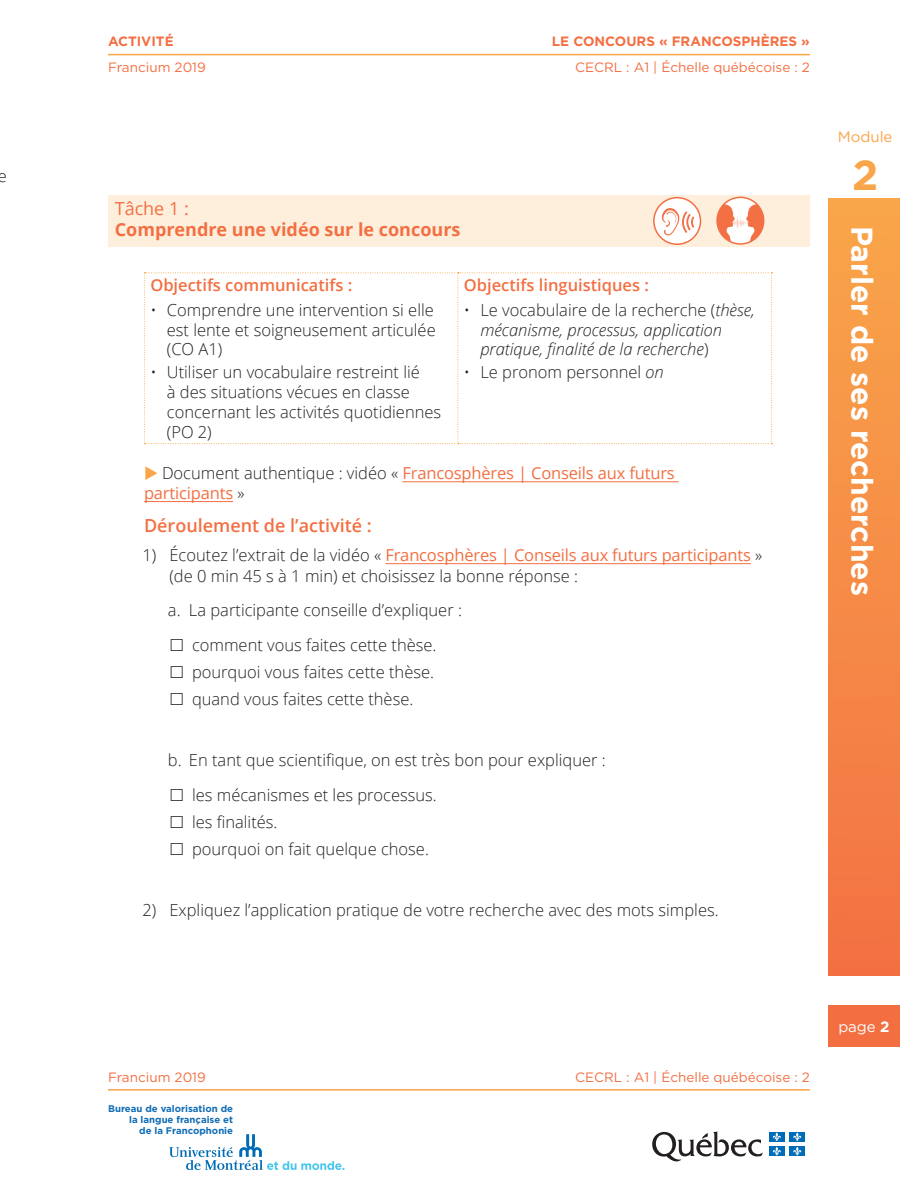
<style>
.page{position:relative;width:918px;height:1188px;background:#fff}
.page>*{position:absolute;margin:0;border:0;box-sizing:border-box;transform-origin:0 0}
.t1{font:700 42px "Gotham HTF";color:#f9a549}
.t2{font:700 30px "Gotham HTF";color:#fff}
.t3{font:700 18px "Open Sans";color:#f36f42}
.t4{font:600 18px "Open Sans";color:#f36f42}
.t5{font:18px "Open Sans";color:#f36f42}
.t6{font:300 16.5px/19.8px "Open Sans";color:#231f20}
.t7{font:italic 300 16.5px/19.8px "Open Sans";color:#231f20}
.t8{font:16.5px/19.8px "Open Sans";letter-spacing:-.01em;color:#f36f42}
.t9{font:600 16.5px "Open Sans";color:#f36f42}
.t10{font:15px "Gotham";color:#f9a549}
.t11{font:15px "Gotham HTF";color:#fff}
.t12{font:13.5px "Gotham HTF";color:#f36f42}
.t13{font:700 13.5px "Gotham HTF";color:#f36f42}
.t14{font:700 9.6px/11.1px "Gotham";color:#0f6cb6;text-align:right}
.s1{font-style:normal}
.s2{font-style:italic}
.s3{color:#f9a549}
.s4{font-weight:300;color:#231f20}
.s5{font-weight:400;color:#f36f42}
.s6{font-weight:700}
</style>
<div class="page">
<div style="left:828px;top:1005px;width:72px;height:41px;background:#f36f42"></div>
<svg style="left:652px;top:1131px;width:111px;height:31px"></svg>
<div style="left:769px;top:1132px;width:16px;height:10px;background:#006cb7"></div>
<svg style="left:773px;top:1132px;width:8px;height:9px"></svg>
<div style="left:789px;top:1132px;width:16px;height:10px;background:#006cb7"></div>
<svg style="left:793px;top:1132px;width:8px;height:9px"></svg>
<div style="left:769px;top:1146px;width:16px;height:10px;background:#006cb7"></div>
<svg style="left:773px;top:1147px;width:8px;height:9px"></svg>
<div style="left:789px;top:1146px;width:16px;height:10px;background:#006cb7"></div>
<svg style="left:793px;top:1147px;width:8px;height:9px"></svg>
<svg style="left:169px;top:1134px;width:175px;height:36px"></svg>
<div style="left:828px;top:198px;width:72px;height:778px;background:linear-gradient(to bottom,#f9a64a,#f37143)"></div>
<hr style="left:108px;top:54px;width:702px;height:1px;background:#f9a549">
<hr style="left:108px;top:1089px;width:702px;height:2px;background:#f9a549">
<div style="left:108px;top:195px;width:702px;height:52px;background:#feefdd"></div>
<hr style="left:402px;top:481px;width:277px;height:1px;background:#f36f42">
<hr style="left:144px;top:501px;width:89px;height:1px;background:#f36f42">
<hr style="left:385px;top:563px;width:366px;height:1px;background:#f36f42">
<svg style="left:144px;top:272px;width:628px;height:172px"></svg>
<div style="left:654px;top:198px;width:46px;height:46px;background:#fff;border-radius:50%"></div>
<div style="left:653px;top:197px;width:48px;height:48px;border:2px solid #f36f44;border-radius:50%"></div>
<svg style="left:662px;top:208px;width:32px;height:28px"></svg>
<svg style="left:717px;top:197px;width:47px;height:47px"></svg>
<svg style="left:717px;top:204px;width:47px;height:38px;background:#f9b9a3"></svg>
<div style="left:716px;top:197px;width:48px;height:48px;border:2px solid #f36f44;border-radius:50%"></div>
<p class="t6" style="left:-2px;top:165px;width:11px">e</p>
<p class="t13" style="left:108px;top:34px;width:67px">ACTIVITÉ</p>
<p class="t13" style="left:552px;top:34px;width:260px">LE CONCOURS « FRANCOSPHÈRES »</p>
<p class="t12" style="left:108px;top:59px;width:99px">Francium 2019</p>
<p class="t12" style="left:575px;top:59px;width:236px">CECRL : A1 | Échelle québécoise : 2</p>
<p class="t5" style="left:115px;top:196px;width:76px">Tâche 1 :</p>
<p class="t3" style="left:115px;top:217px;width:347px">Comprendre une vidéo sur le concours</p>
<p class="t9" style="left:150px;top:274px;width:203px">Objectifs communicatifs :</p>
<p class="t6" style="left:167px;top:299px;width:270px;text-align:justify;text-indent:-16px">• Comprendre une intervention si elle est lente et soigneusement articulée (CO A1)</p>
<p class="t6" style="left:167px;top:362px;width:276px;text-indent:-16px">• Utiliser un vocabulaire restreint lié<br>à des situations vécues en classe concernant les activités quotidiennes (PO 2)</p>
<p class="t9" style="left:464px;top:274px;width:187px">Objectifs linguistiques :</p>
<p class="t7" style="left:480px;top:299px;width:276px;text-indent:-16px"><span class="s1">• Le vocabulaire de la recherche (</span>thèse, mécanisme, processus, application pratique, finalité de la recherche<span class="s1">)</span></p>
<p class="t6" style="left:464px;top:362px;width:201px">• Le pronom personnel <span class="s2">on</span></p>
<p class="t8" style="left:144px;top:462px;width:532px"><span class="s3">◆</span> <span class="s4">Document authentique : vidéo «</span> Francosphères | Conseils aux futurs participants <span class="s4">»</span></p>
<p class="t4" style="left:144px;top:513px;width:229px">Déroulement de l’activité :</p>
<p class="t6" style="left:169px;top:544px;width:594px;line-height:21px;text-indent:-27px">1) Écoutez l’extrait de la vidéo « <span class="s5">Francosphères | Conseils aux futurs participants</span> » (de 0 min 45 s à 1 min) et choisissez la bonne réponse :</p>
<p class="t6" style="left:168px;top:592px;width:296px;line-height:34.5px;text-align:center">a. La participante conseille d’expliquer : comment vous faites cette thèse.</p>
<p class="t6" style="left:192px;top:658px;width:244px;line-height:27px">pourquoi vous faites cette thèse. quand vous faites cette thèse.</p>
<p class="t6" style="left:192px;top:742px;width:415px;line-height:34.5px;text-indent:-24px">b. En tant que scientifique, on est très bon pour expliquer : les mécanismes et les processus.</p>
<p class="t6" style="left:192px;top:808px;width:238px;line-height:27px">les finalités.<br>pourquoi on fait quelque chose.</p>
<p class="t6" style="left:142px;top:900px;width:578px">2) Expliquez l’application pratique de votre recherche avec des mots simples.</p>
<p class="t10" style="left:838px;top:128px;width:56px">Module</p>
<h1 class="t1" style="left:852px;top:151px;width:28px">2</h1>
<h2 class="t2" style="left:879px;top:226px;width:372px;rotate:90deg">Parler de ses recherches</h2>
<p class="t12" style="left:108px;top:1069px;width:99px">Francium 2019</p>
<p class="t12" style="left:575px;top:1069px;width:236px">CECRL : A1 | Échelle québécoise : 2</p>
<p class="t14" style="left:108px;top:1103px;width:126px">Bureau de valorisation de la langue française et<br>de la Francophonie</p>
<p class="t11" style="left:838px;top:1018px;width:53px">page <span class="s6">2</span></p>
</div>
